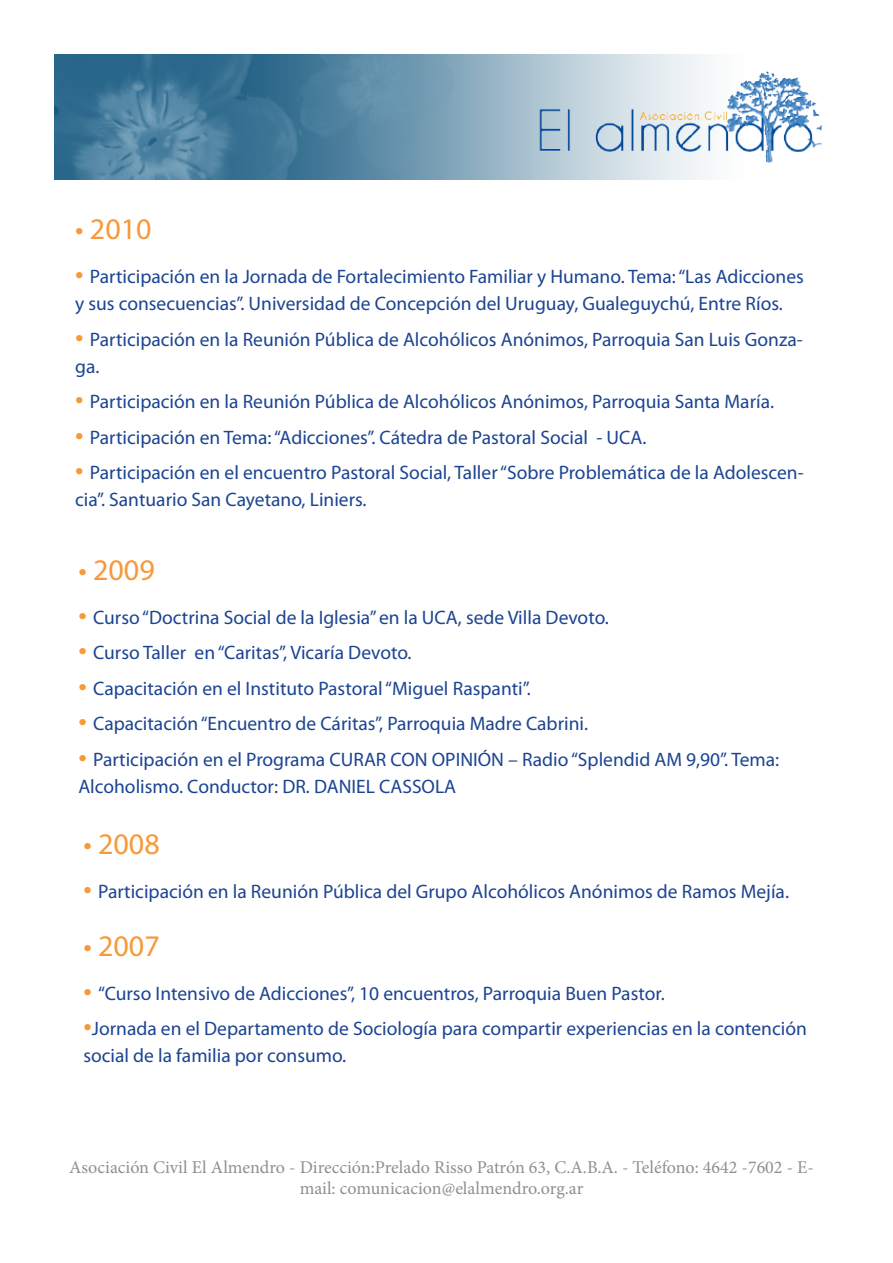
<style>
.page{position:relative;width:893px;height:1263px;background:#fff}
.page>*{position:absolute;margin:0;border:0;box-sizing:border-box;transform-origin:0 0}
.t1{font:30px "Myriad Pro";color:#f79839}
.t2{font:19.5px/27px "Myriad Pro";color:#1c4492}
.t3{font:18px/21.6px "Minion Pro";color:#8d8f92;text-align:center}
.s1{font-size:30px;color:#f79839}
</style>
<div class="page">
<img style="left:54px;top:54px;width:654px;height:125px">
<img style="left:536px;top:61px;width:287px;height:112px">
<h1 class="t1" style="left:75px;top:211px;width:78px">• 2010</h1>
<p class="t2" style="left:75px;top:263px;width:730px"><span class="s1">•</span> Participación en la Jornada de Fortalecimiento Familiar y Humano. Tema: “Las Adicciones y sus consecuencias”. Universidad de Concepción del Uruguay, Gualeguychú, Entre Ríos.</p>
<p class="t2" style="left:75px;top:326px;width:729px"><span class="s1">•</span> Participación en la Reunión Pública de Alcohólicos Anónimos, Parroquia San Luis Gonza&shy;ga.</p>
<p class="t2" style="left:75px;top:388px;width:700px"><span class="s1">•</span> Participación en la Reunión Pública de Alcohólicos Anónimos, Parroquia Santa María.</p>
<p class="t2" style="left:75px;top:424px;width:573px"><span class="s1">•</span> Participación en Tema: “Adicciones”. Cátedra de Pastoral Social - UCA.</p>
<p class="t2" style="left:75px;top:459px;width:730px"><span class="s1">•</span> Participación en el encuentro Pastoral Social, Taller “Sobre Problemática de la Adolescen&shy;cia”. Santuario San Cayetano, Liniers.</p>
<h1 class="t1" style="left:78px;top:551px;width:78px">• 2009</h1>
<p class="t2" style="left:78px;top:603px;width:532px"><span class="s1">•</span> Curso “Doctrina Social de la Iglesia” en la UCA, sede Villa Devoto.</p>
<p class="t2" style="left:78px;top:639px;width:335px"><span class="s1">•</span> Curso Taller en “Caritas”, Vicaría Devoto.</p>
<p class="t2" style="left:78px;top:674px;width:454px"><span class="s1">•</span> Capacitación en el Instituto Pastoral “Miguel Raspanti”.</p>
<p class="t2" style="left:78px;top:710px;width:511px"><span class="s1">•</span> Capacitación “Encuentro de Cáritas”, Parroquia Madre Cabrini.</p>
<p class="t2" style="left:78px;top:745px;width:702px"><span class="s1">•</span> Participación en el Programa CURAR CON OPINIÓN – Radio “Splendid AM 9,90”. Tema:<br>Alcoholismo. Conductor: DR. DANIEL CASSOLA</p>
<h1 class="t1" style="left:83px;top:825px;width:78px">• 2008</h1>
<p class="t2" style="left:83px;top:877px;width:707px"><span class="s1">•</span> Participación en la Reunión Pública del Grupo Alcohólicos Anónimos de Ramos Mejía.</p>
<h1 class="t1" style="left:83px;top:927px;width:78px">• 2007</h1>
<p class="t2" style="left:83px;top:979px;width:583px"><span class="s1">•</span> “Curso Intensivo de Adicciones”, 10 encuentros, Parroquia Buen Pastor.</p>
<p class="t2" style="left:83px;top:1015px;width:725px"><span class="s1">•</span>Jornada en el Departamento de Sociología para compartir experiencias en la contención social de la familia por consumo.</p>
<p class="t3" style="left:69px;top:1156px;width:746px">Asociación Civil El Almendro - Dirección:Prelado Risso Patrón 63, C.A.B.A. - Teléfono: 4642 -7602 - E&shy;mail: comunicacion@elalmendro.org.ar</p>
</div>
